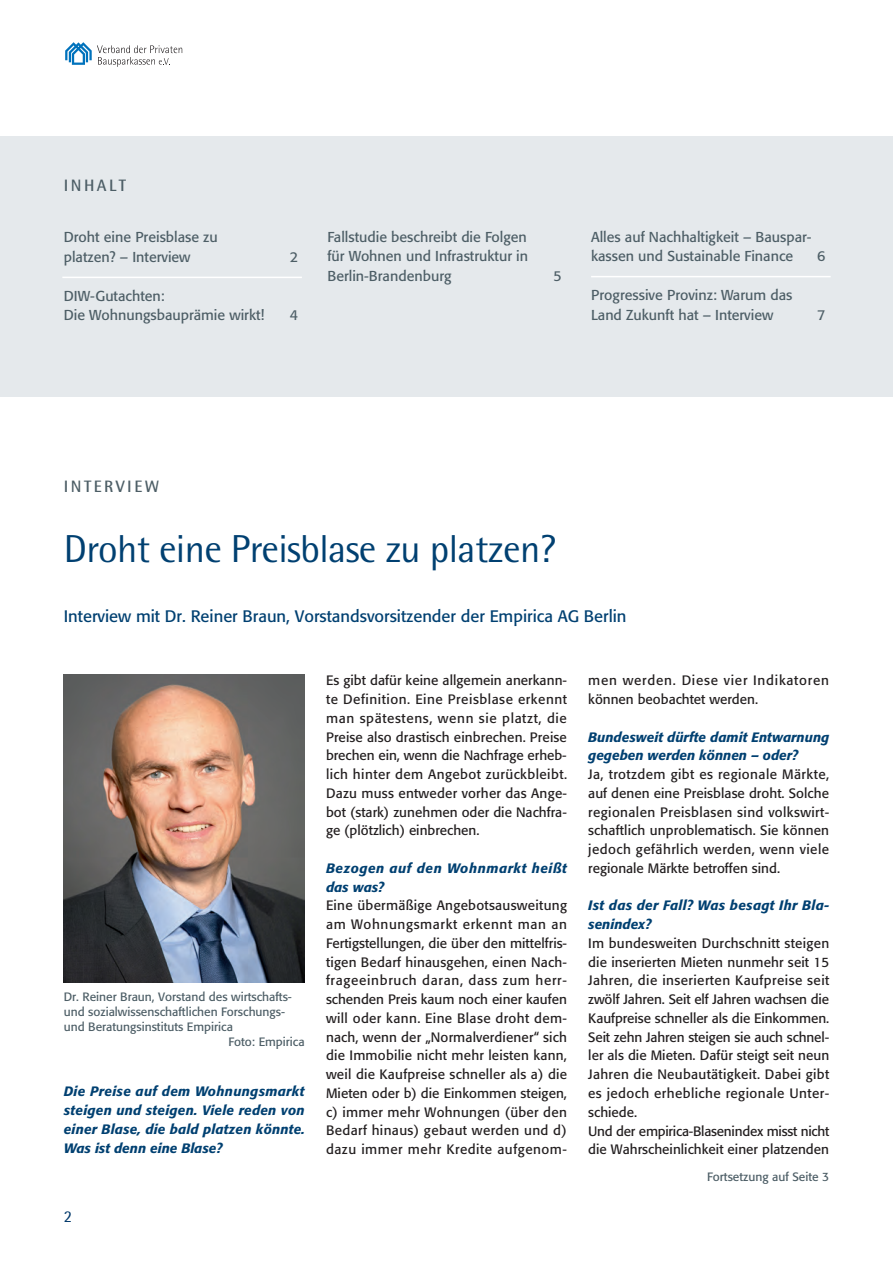
<style>
.page{position:relative;width:893px;height:1263px;background:#fff}
.page>*{position:absolute;margin:0;border:0;box-sizing:border-box;transform-origin:0 0}
.t1{font:39px "Rotis Semi Sans";letter-spacing:-.015em;color:#004071}
.t2{font:16.5px "Formata";color:#004071}
.t3{font:700 16.5px "Rotis Semi Sans";letter-spacing:.15em;color:#4d5e66}
.t4{font:16.5px "Rotis Semi Sans";color:#00386a}
.t5{font:14.25px/19.5px "Formata";color:#4d5e66}
.t6{font:13.5px/18.8px "Formata";letter-spacing:.005em;color:#231f20;text-align:justify}
.t7{font:italic 500 13.5px/18.8px "Formata";color:#004071;text-align:justify}
.t8{font:13.5px/18.8px "Formata";letter-spacing:.055em;color:#231f20}
.t9{font:italic 500 13.5px/18.8px "Formata";letter-spacing:.02em;color:#004071}
.t10{font:italic 500 13.5px/18.8px "Formata";letter-spacing:.04em;color:#004071}
.t11{font:12px "Formata";color:#4d5e66}
</style>
<div class="page">
<div style="left:0;top:136px;width:893px;height:261px;background:#e5e9ec"></div>
<svg style="left:65px;top:42px;width:117px;height:25px"></svg>
<hr style="left:62px;top:277px;width:240px;height:1px;background:#fff">
<hr style="left:591px;top:276px;width:240px;height:1px;background:#fff">
<img style="left:64px;top:675px;width:241px;height:308px">
<p class="t3" style="left:64px;top:175px;width:64px">INHALT</p>
<p class="t5" style="left:64px;top:227px;width:156px">Droht eine Preisblase zu platzen? – Interview</p>
<p class="t5" style="left:64px;top:286px;width:202px">DIW-Gutachten:<br>Die Wohnungsbauprämie wirkt!</p>
<p class="t5" style="left:290px;top:247px;width:10px">2</p>
<p class="t5" style="left:290px;top:305px;width:10px">4</p>
<p class="t5" style="left:327px;top:227px;width:202px;text-align:justify">Fallstudie beschreibt die Folgen für Wohnen und Infrastruktur in Berlin-Brandenburg</p>
<p class="t5" style="left:553px;top:266px;width:10px">5</p>
<p class="t5" style="left:591px;top:227px;width:222px">Alles auf Nachhaltigkeit – Bauspar&shy;kassen und Sustainable Finance</p>
<p class="t5" style="left:817px;top:247px;width:10px">6</p>
<p class="t5" style="left:591px;top:286px;width:203px">Progressive Provinz: Warum das<br>Land Zukunft hat – Interview</p>
<p class="t5" style="left:817px;top:305px;width:10px">7</p>
<p class="t3" style="left:64px;top:476px;width:97px">INTERVIEW</p>
<h1 class="t1" style="left:64px;top:526px;width:493px">Droht eine Preisblase zu platzen?</h1>
<p class="t2" style="left:64px;top:606px;width:564px">Interview mit Dr. Reiner Braun, Vorstandsvorsitzender der Empirica AG Berlin</p>
<p class="t11" style="left:64px;top:989px;width:229px">Dr. Reiner Braun, Vorstand des wirtschafts-</p>
<p class="t11" style="left:64px;top:1004px;width:222px">und sozialwissenschaftlichen Forschungs-</p>
<p class="t11" style="left:64px;top:1019px;width:171px">und Beratungsinstituts Empirica</p>
<p class="t11" style="left:228px;top:1034px;width:78px">Foto: Empirica</p>
<p class="t7" style="left:64px;top:1082px;width:243px">Die Preise auf dem Wohnungsmarkt steigen und steigen. Viele reden von einer Blase, die bald platzen könnte.<br>Was ist denn eine Blase?</p>
<p class="t4" style="left:64px;top:1207px;width:10px">2</p>
<p class="t6" style="left:326px;top:671px;width:243px">Es gibt dafür keine allgemein anerkann&shy;te Definition. Eine Preisblase erkennt man spätestens, wenn sie platzt, die Preise also drastisch einbrechen. Preise brechen ein, wenn die Nachfrage erheb&shy;lich hinter dem Angebot zurückbleibt.<br>Dazu muss entweder vorher das Ange&shy;bot (stark) zunehmen oder die Nachfra&shy;ge (plötzlich) einbrechen.</p>
<p class="t10" style="left:326px;top:859px;width:243px">Bezogen auf den Wohnmarkt heißt das was?</p>
<p class="t6" style="left:326px;top:896px;width:243px">Eine übermäßige Angebotsausweitung am Wohnungsmarkt erkennt man an Fertigstellungen, die über den mittelfris&shy;tigen Bedarf hinausgehen, einen Nach&shy;frageeinbruch daran, dass zum herr&shy;schenden Preis kaum noch einer kaufen will oder kann. Eine Blase droht dem&shy;nach, wenn der „Normalverdiener“ sich die Immobilie nicht mehr leisten kann, weil die Kaufpreise schneller als a) die Mieten oder b) die Einkommen steigen, c) immer mehr Wohnungen (über den Bedarf hinaus) gebaut werden und d) dazu immer mehr Kredite aufgenom-</p>
<p class="t8" style="left:588px;top:671px;width:242px">men werden. Diese vier Indikatoren können beobachtet werden.</p>
<p class="t7" style="left:588px;top:727px;width:243px">Bundesweit dürfte damit Entwarnung gegeben werden können – oder?</p>
<p class="t6" style="left:588px;top:765px;width:242px">Ja, trotzdem gibt es regionale Märkte, auf denen eine Preisblase droht. Solche regionalen Preisblasen sind volkswirt&shy;schaftlich unproblematisch. Sie können jedoch gefährlich werden, wenn viele regionale Märkte betroffen sind.</p>
<p class="t9" style="left:588px;top:896px;width:242px">Ist das der Fall? Was besagt Ihr Bla&shy;senindex?</p>
<p class="t6" style="left:588px;top:934px;width:243px;text-align:left">Im bundesweiten Durchschnitt steigen die inserierten Mieten nunmehr seit 15<br>Jahren, die inserierten Kaufpreise seit zwölf Jahren. Seit elf Jahren wachsen die Kaufpreise schneller als die Einkommen.<br>Seit zehn Jahren steigen sie auch schnel&shy;ler als die Mieten. Dafür steigt seit neun Jahren die Neubautätigkeit. Dabei gibt es jedoch erhebliche regionale Unter&shy;schiede.<br>Und der empirica-Blasenindex misst nicht die Wahrscheinlichkeit einer platzenden</p>
<p class="t11" style="left:707px;top:1169px;width:124px">Fortsetzung auf Seite 3</p>
</div>
